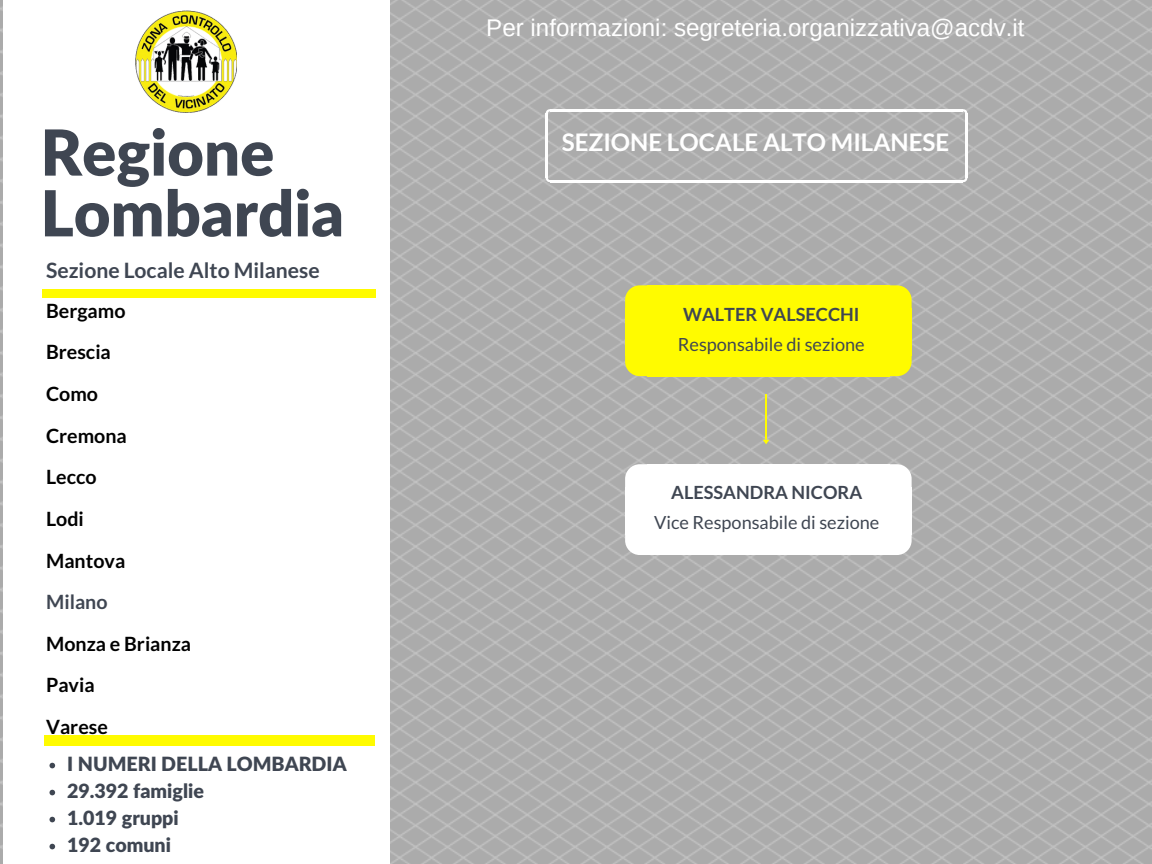
<style>
.page{position:relative;width:1152px;height:864px;background:#fff}
.page>*{position:absolute;margin:0;border:0;box-sizing:border-box;transform-origin:0 0}
.t1{font:900 63.45px/60.8px "Lato Latin";color:#3f4652}
.t2{font:24.15px "Arimo";color:#fff}
.t3{font:700 24.15px "Lato";color:#fff}
.t4{font:700 21.15px "Lato";color:#3f4652}
.t5{font:700 19.65px/41.7px "Lato";color:#000}
.t6{font:900 19.65px/27px "Lato Latin";color:#3f4652}
.t7{font:700 19.65px "Lato";color:#3f4652}
.t8{font:18.15px "Lato";color:#3f4652}
.t9{font:700 18.15px "Lato";color:#3f4652}
</style>
<div class="page">
<img style="left:0;top:0;width:1152px;height:864px">
<div style="left:3px;top:0;width:387px;height:864px;background:#fff"></div>
<svg style="left:50px;top:763px;width:5px;height:5px"></svg>
<svg style="left:50px;top:790px;width:5px;height:5px"></svg>
<svg style="left:50px;top:817px;width:5px;height:5px"></svg>
<svg style="left:50px;top:844px;width:5px;height:5px"></svg>
<svg style="left:763px;top:439px;width:6px;height:5px"></svg>
<hr style="left:765px;top:394px;width:2px;height:45px;background:#fffb00">
<svg style="left:890px;top:285px;width:22px;height:24px"></svg>
<div style="left:889px;top:309px;width:23px;height:47px;background:#fffb00"></div>
<div style="left:641px;top:306px;width:260px;height:52px;background:#fffb00"></div>
<div style="left:647px;top:285px;width:243px;height:24px;background:#fffb00"></div>
<svg style="left:625px;top:285px;width:22px;height:24px"></svg>
<div style="left:625px;top:309px;width:23px;height:47px;background:#fffb00"></div>
<div style="left:647px;top:355px;width:243px;height:21px;background:#fffb00"></div>
<svg style="left:625px;top:356px;width:22px;height:20px"></svg>
<svg style="left:890px;top:356px;width:22px;height:20px"></svg>
<div style="left:44px;top:736px;width:331px;height:10px;background:#fffb00"></div>
<div style="left:42px;top:289px;width:334px;height:9px;background:#fffb00"></div>
<img style="left:135px;top:10px;width:101px;height:102px">
<hr style="left:550px;top:109px;width:413px;height:2px;background:#fff">
<svg style="left:963px;top:109px;width:4px;height:5px"></svg>
<svg style="left:546px;top:109px;width:4px;height:5px"></svg>
<hr style="left:965px;top:114px;width:2px;height:64px;background:#fff">
<svg style="left:963px;top:178px;width:4px;height:4px"></svg>
<hr style="left:546px;top:114px;width:2px;height:64px;background:#fff">
<hr style="left:550px;top:180px;width:413px;height:2px;background:#fff">
<svg style="left:546px;top:178px;width:4px;height:4px"></svg>
<svg style="left:890px;top:464px;width:22px;height:24px"></svg>
<div style="left:889px;top:488px;width:23px;height:47px;background:#fff"></div>
<div style="left:641px;top:485px;width:260px;height:52px;background:#fff"></div>
<div style="left:647px;top:464px;width:243px;height:24px;background:#fff"></div>
<svg style="left:625px;top:464px;width:22px;height:24px"></svg>
<div style="left:625px;top:488px;width:23px;height:47px;background:#fff"></div>
<div style="left:647px;top:534px;width:243px;height:21px;background:#fff"></div>
<svg style="left:625px;top:535px;width:22px;height:20px"></svg>
<svg style="left:890px;top:535px;width:22px;height:20px"></svg>
<p class="t2" style="left:486px;top:14px;width:540px">Per informazioni: segreteria.organizzativa@acdv.it</p>
<h1 class="t1" style="left:40px;top:121px;width:305px">Regione<br>Lombardia</h1>
<p class="t3" style="left:562px;top:128px;width:389px">SEZIONE LOCALE ALTO MILANESE</p>
<p class="t4" style="left:46px;top:257px;width:275px">Sezione Locale Alto Milanese</p>
<p class="t5" style="left:46px;top:289px;width:82px">Bergamo<br>Brescia<br>Como<br>Cremona<br>Lecco<br>Lodi<br>Mantova</p>
<p class="t7" style="left:46px;top:590px;width:63px">Milano</p>
<p class="t5" style="left:46px;top:622px;width:147px">Monza e Brianza<br>Pavia<br>Varese</p>
<p class="t6" style="left:67px;top:750px;width:281px">I NUMERI DELLA LOMBARDIA<br>29.392 famiglie<br>1.019 gruppi<br>192 comuni</p>
<p class="t9" style="left:683px;top:303px;width:178px">WALTER VALSECCHI</p>
<p class="t8" style="left:678px;top:334px;width:188px">Responsabile di sezione</p>
<p class="t9" style="left:671px;top:481px;width:192px">ALESSANDRA NICORA</p>
<p class="t8" style="left:654px;top:511px;width:227px">Vice Responsabile di sezione</p>
</div>
